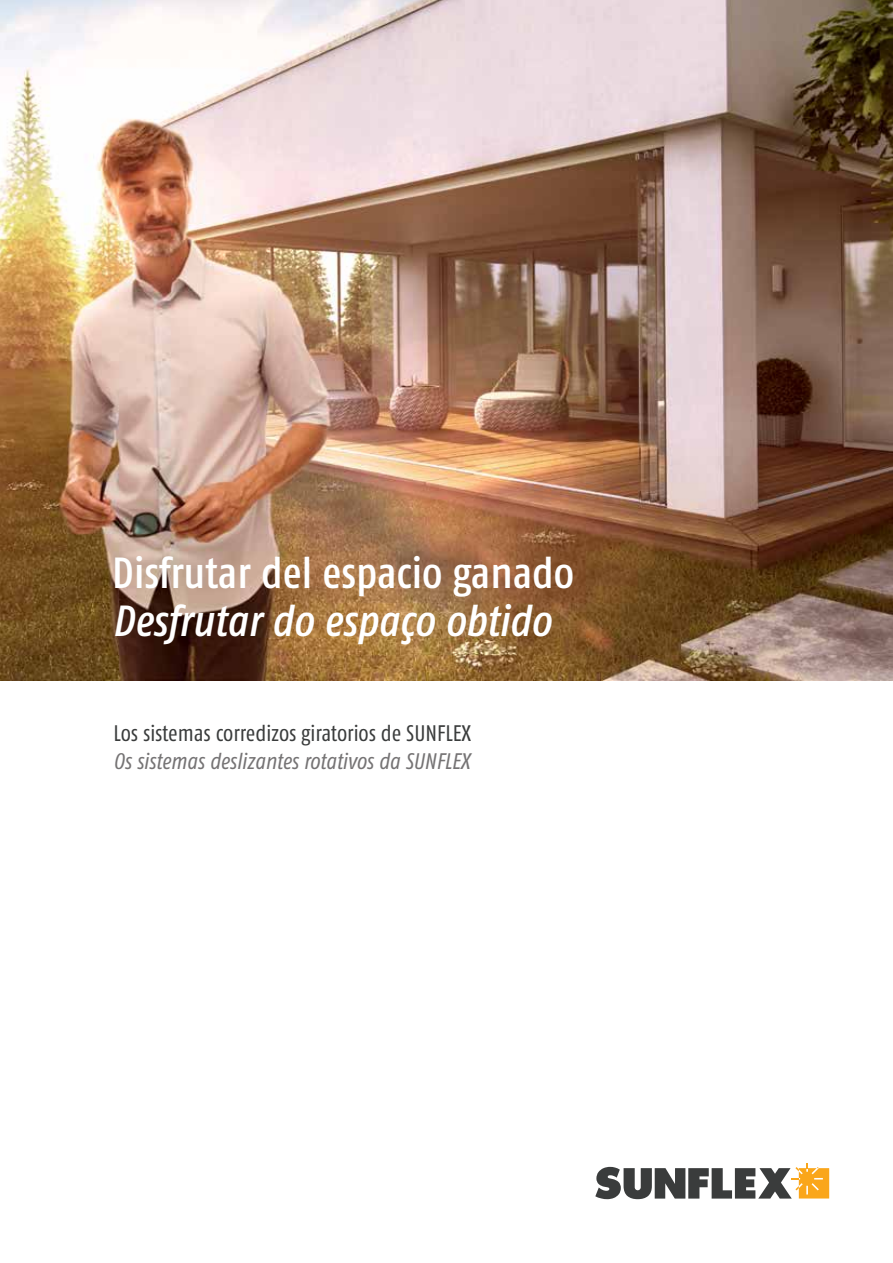
<style>
.page{position:relative;width:893px;height:1263px;background:#fff}
.page>*{position:absolute;margin:0;border:0;box-sizing:border-box;transform-origin:0 0}
.t1{font:43.5px "Fago Co Med Tf";color:#fff}
.t2{font:italic 43.5px "Fago Co Med Tf";color:#fff}
.t3{font:22.5px "Fago Co Regular Tf";letter-spacing:-.005em;color:#3a3c3c}
.t4{font:italic 22.5px "Fago Co Regular Tf";color:#757374}
</style>
<div class="page">
<img style="left:0;top:0;width:893px;height:680px">
<svg style="left:595px;top:1163px;width:234px;height:36px"></svg>
<h1 class="t1" style="left:112px;top:547px;width:463px">Disfrutar del espacio ganado</h1>
<h1 class="t2" style="left:112px;top:595px;width:440px">Desfrutar do espaço obtido</h1>
<p class="t3" style="left:114px;top:720px;width:359px">Los sistemas corredizos giratorios de SUNFLEX</p>
<p class="t4" style="left:114px;top:749px;width:357px">Os sistemas deslizantes rotativos da SUNFLEX</p>
</div>
